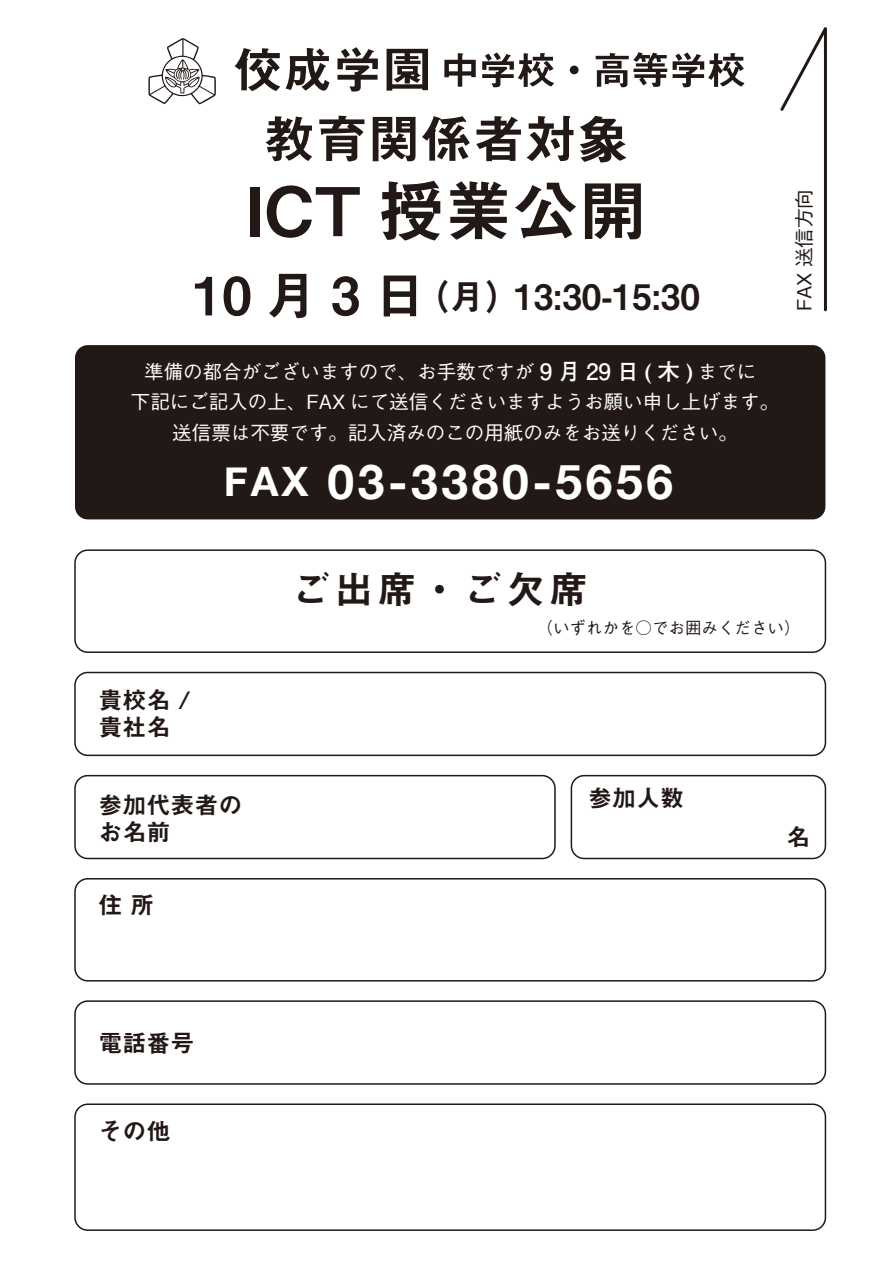
<style>
.page{position:relative;width:893px;height:1263px;background:#fff}
.page>*{position:absolute;margin:0;border:0;box-sizing:border-box;transform-origin:0 0}
.t1{font:67.2px "Midashi Go Pr 6 N MB31";color:#221815}
.t2{font:52.35px "Midashi Go Pr 6 N MB31";color:#221815}
.t3{font:700 48px "Helvetica Neue";letter-spacing:.075em;color:#fff}
.t4{font:39px "Midashi Go Pr 6 N MB31";letter-spacing:.1em;color:#221815}
.t5{font:35.25px "Midashi Go Pr 6 N MB31";color:#221815}
.t6{font:24px/27px "Midashi Go Pr 6 N MB31";color:#221815}
.t7{font:500 19.5px/30.8px "Gothic BBB Pr 6 N";color:#fff;text-align:center}
.t8{font:500 19.5px "Gothic BBB Pr 6 N";color:#221815}
.t9{font:500 16.5px "Gothic BBB Pr 6 N";color:#221815}
.s1{font-size:52.8px}
.s2{font-family:"Futo Go B101 Pr 6 N";font-weight:700;font-size:22.5px}
.s3{font-size:40.5px}
</style>
<div class="page">
<svg style="left:148px;top:38px;width:68px;height:66px"></svg>
<svg style="left:235px;top:48px;width:45px;height:43px"></svg>
<svg style="left:286px;top:48px;width:43px;height:43px"></svg>
<svg style="left:337px;top:47px;width:41px;height:45px"></svg>
<svg style="left:387px;top:49px;width:41px;height:42px"></svg>
<svg style="left:444px;top:53px;width:32px;height:34px"></svg>
<svg style="left:482px;top:52px;width:72px;height:35px"></svg>
<div style="left:570px;top:66px;width:9px;height:8px;background:#221815;border-radius:50%"></div>
<svg style="left:596px;top:52px;width:71px;height:35px"></svg>
<svg style="left:673px;top:52px;width:72px;height:35px"></svg>
<svg style="left:780px;top:27px;width:47px;height:285px"></svg>
<div style="left:75px;top:345px;width:750px;height:174px;background:#221815;border-radius:13px"></div>
<div style="left:74px;top:549px;width:752px;height:104px;border:2px solid #221815;border-radius:13px"></div>
<div style="left:74px;top:878px;width:752px;height:103px;border:2px solid #221815;border-radius:13px"></div>
<div style="left:74px;top:1103px;width:752px;height:128px;border:2px solid #221815;border-radius:13px"></div>
<div style="left:74px;top:672px;width:752px;height:84px;border:2px solid #221815;border-radius:13px"></div>
<div style="left:74px;top:775px;width:482px;height:84px;border:2px solid #221815;border-radius:13px"></div>
<div style="left:571px;top:775px;width:255px;height:84px;border:2px solid #221815;border-radius:13px"></div>
<div style="left:74px;top:1000px;width:752px;height:85px;border:2px solid #221815;border-radius:13px"></div>
<h2 class="t2" style="left:263px;top:97px;width:368px">教育関係者対象</h2>
<h1 class="t1" style="left:246px;top:157px;width:402px">ICT 授業公開</h1>
<h3 class="t5" style="left:193px;top:269px;width:509px"><span class="s1">10 月 3 日</span>（月）13:30-15:30</h3>
<p class="t7" style="left:131px;top:355px;width:650px">準備の都合がございますので、お手数ですが <span class="s2">9 月 29 日 ( 木 )</span> までに<br>下記にご記入の上、FAX にて送信くださいますようお願い申し上げます。送信票は不要です。記入済みのこの用紙のみをお送りください。</p>
<h3 class="t3" style="left:224px;top:444px;width:451px"><span class="s3">FAX</span> 03-3380-5656</h3>
<p class="t8" style="left:788px;top:311px;width:123px;rotate:-90deg">FAX 送信方向</p>
<h3 class="t4" style="left:292px;top:558px;width:298px">ご出席・ご欠席</h3>
<p class="t6" style="left:99px;top:686px;width:93px">貴校名 /貴社名</p>
<p class="t9" style="left:536px;top:615px;width:266px">（いずれかを○でお囲みください）</p>
<p class="t6" style="left:99px;top:791px;width:145px">参加代表者のお名前</p>
<p class="t6" style="left:588px;top:783px;width:97px">参加人数</p>
<p class="t6" style="left:99px;top:890px;width:57px">住 所</p>
<p class="t6" style="left:99px;top:1028px;width:97px">電話番号</p>
<p class="t6" style="left:99px;top:1116px;width:73px">その他</p>
<p class="t6" style="left:786px;top:822px;width:25px">名</p>
</div>
